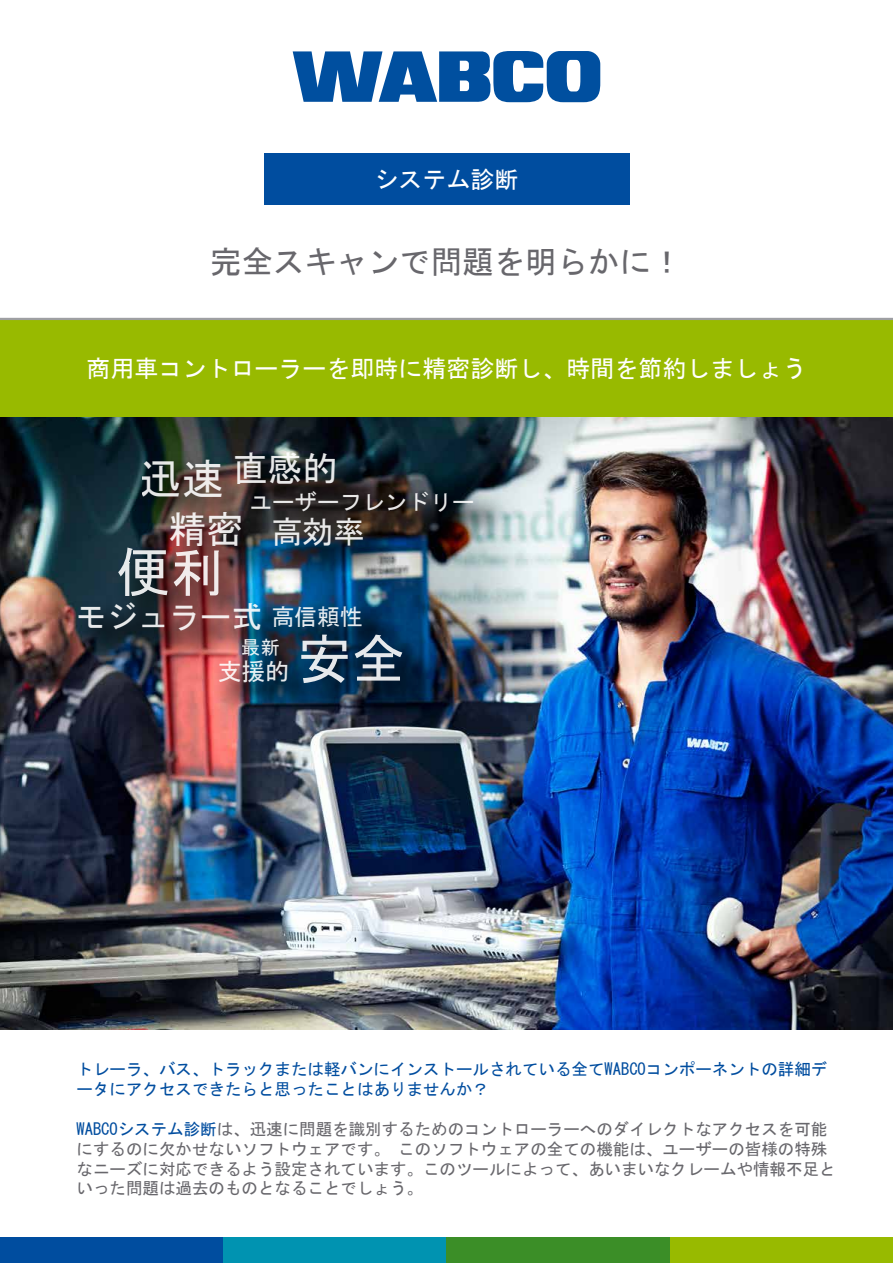
<style>
.page{position:relative;width:893px;height:1263px;background:#fff}
.page>*{position:absolute;margin:0;border:0;box-sizing:border-box;transform-origin:0 0}
.t1{font:54px "MS Gothic";color:#fff}
.t2{font:42px "MS Gothic";color:#fff}
.t3{font:37.8px "MS Gothic";color:#fff}
.t4{font:35.1px "MS Gothic";color:#fff}
.t5{font:31.5px "MS Gothic";color:#68676c}
.t6{font:31.2px "MS Gothic";color:#fff}
.t7{font:24px "MS Gothic";color:#fff}
.t8{font:22.95px "MS Gothic";color:#fff}
.t9{font:22.5px "MS Gothic";color:#fff}
.t10{font:18.9px "MS Gothic";color:#fff}
.t11{font:16.5px/19.8px "MS Gothic";color:#68676c}
.t12{font:16.5px/19.8px "MS Gothic";color:#004d9f}
.s1{color:#004d9f}
</style>
<div class="page">
<div style="left:0;top:1237px;width:223px;height:26px;background:#004d9f"></div>
<div style="left:223px;top:1237px;width:223px;height:26px;background:#0093b1"></div>
<div style="left:446px;top:1237px;width:224px;height:26px;background:#3b8e27"></div>
<div style="left:670px;top:1237px;width:223px;height:26px;background:#98ba00"></div>
<svg style="left:293px;top:51px;width:307px;height:51px"></svg>
<img style="left:0;top:417px;width:893px;height:612px">
<div style="left:0;top:319px;width:893px;height:98px;background:#98ba00"></div>
<hr style="left:0;top:318px;width:893px;height:2px;background:#9e9fa2">
<div style="left:71px;top:444px;width:439px;height:277px;background:#000;opacity:.5"></div>
<div style="left:264px;top:153px;width:365px;height:51px;background:#004d9f"></div>
<h3 class="t7" style="left:374px;top:167px;width:146px">システム診断</h3>
<h3 class="t5" style="left:210px;top:246px;width:474px">完全スキャンで問題を明らかに！</h3>
<h3 class="t7" style="left:86px;top:356px;width:722px">商用車コントローラーを即時に精密診断し、時間を節約しましょう</h3>
<h3 class="t4" style="left:232px;top:450px;width:107px">直感的</h3>
<h3 class="t9" style="left:250px;top:490px;width:226px">ユーザーフレンドリー</h3>
<h3 class="t6" style="left:271px;top:517px;width:95px">高効率</h3>
<h2 class="t2" style="left:140px;top:457px;width:85px">迅速</h2>
<h3 class="t3" style="left:168px;top:510px;width:77px">精密</h3>
<h1 class="t1" style="left:116px;top:545px;width:109px">便利</h1>
<h3 class="t6" style="left:76px;top:601px;width:189px">モジュラー式</h3>
<h3 class="t7" style="left:217px;top:659px;width:73px">支援的</h3>
<h3 class="t8" style="left:271px;top:605px;width:93px">高信頼性</h3>
<p class="t10" style="left:242px;top:638px;width:39px">最新</p>
<h1 class="t1" style="left:297px;top:632px;width:110px">安全</h1>
<p class="t12" style="left:77px;top:1060px;width:752px">トレーラ、バス、トラックまたは軽バンにインストールされている全てWABCOコンポーネントの詳細データにアクセスできたらと思ったことはありませんか？</p>
<p class="t11" style="left:77px;top:1119px;width:760px"><span class="s1">WABCOシステム診断</span>は、迅速に問題を識別するためのコントローラーへのダイレクトなアクセスを可能にするのに欠かせないソフトウェアです。 このソフトウェアの全ての機能は、ユーザーの皆様の特殊なニーズに対応できるよう設定されています。このツールによって、あいまいなクレームや情報不足といった問題は過去のものとなることでしょう。</p>
</div>
